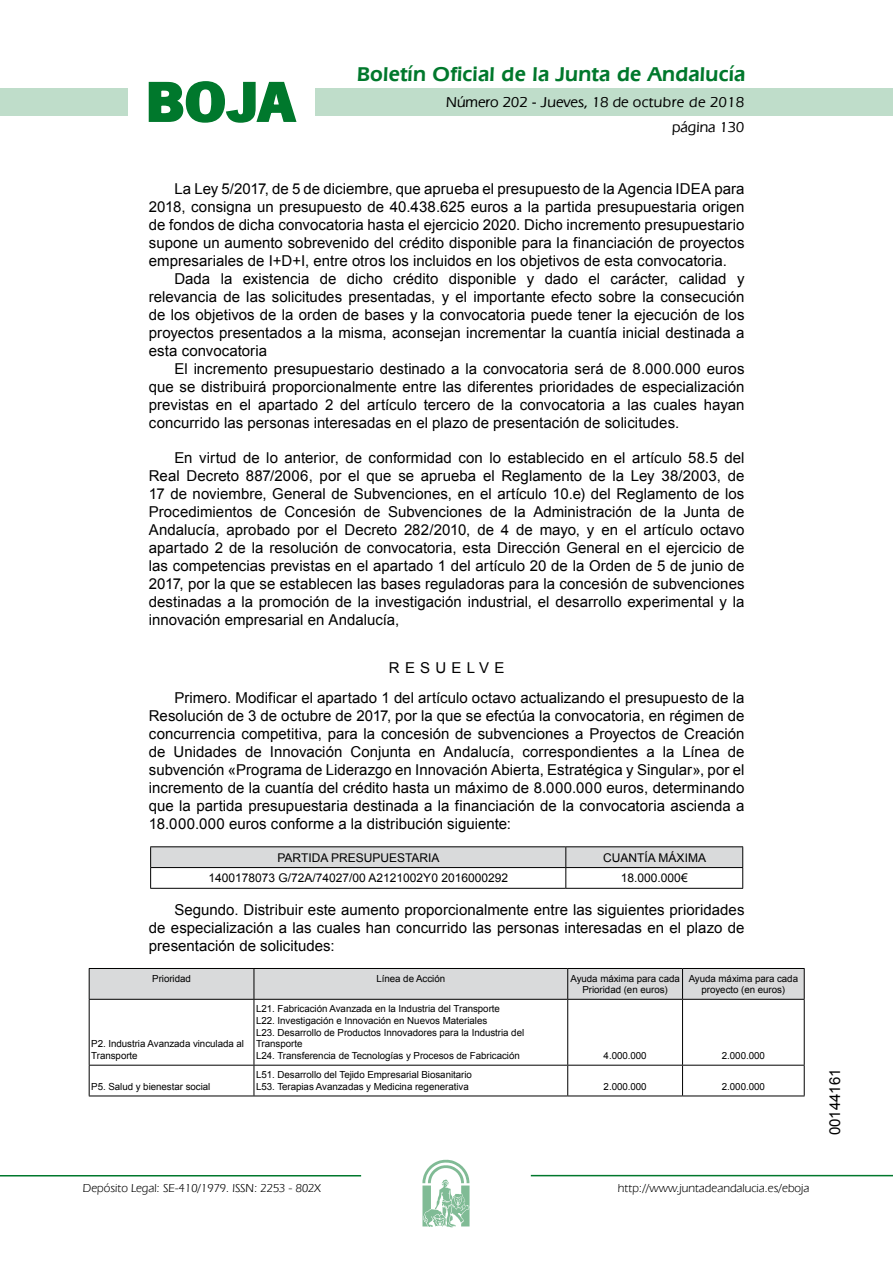
<style>
.page{position:relative;width:893px;height:1263px;background:#fff}
.page>*{position:absolute;margin:0;border:0;box-sizing:border-box;transform-origin:0 0}
.t1{font:700 57.75px "News Got T";color:#00782c;scale:1.14 1}
.t2{font:600 21px "Eras IT Cby BT";letter-spacing:.01em;color:#00782c}
.t3{font:15px/18px "Arial";color:#000;text-align:justify}
.t4{font:500 15px/24.5px "Eras IT Cby BT";color:#000;text-align:right}
.t5{font:12px "Arial";color:#000}
.t6{font:12px "Eras IT Cby BT";color:#000}
.t7{font:9.75px/11.7px "Arial";letter-spacing:-.005em;color:#000}
</style>
<div class="page">
<div style="left:315px;top:88px;width:577px;height:28px;background:#bfddca"></div>
<div style="left:0;top:88px;width:128px;height:28px;background:#bfddca"></div>
<hr style="left:0;top:1175px;width:361px;height:2px;background:#00782c">
<svg style="left:422px;top:1159px;width:47px;height:68px"></svg>
<hr style="left:531px;top:1175px;width:361px;height:1px;background:#00782c">
<svg style="left:148px;top:81px;width:149px;height:42px"></svg>
<hr style="left:150px;top:846px;width:416px;height:1px;background:#000">
<hr style="left:566px;top:846px;width:177px;height:1px;background:#000">
<svg style="left:150px;top:847px;width:593px;height:41px"></svg>
<hr style="left:150px;top:888px;width:416px;height:1px;background:#000">
<hr style="left:566px;top:888px;width:177px;height:1px;background:#000">
<div style="left:90px;top:969px;width:713px;height:30px;background:#d9dadb"></div>
<hr style="left:89px;top:968px;width:165px;height:1px;background:#000">
<hr style="left:89px;top:969px;width:1px;height:30px;background:#000">
<hr style="left:254px;top:968px;width:313px;height:1px;background:#000">
<hr style="left:253px;top:969px;width:1px;height:30px;background:#000">
<hr style="left:567px;top:968px;width:115px;height:1px;background:#000">
<hr style="left:567px;top:969px;width:1px;height:30px;background:#000">
<hr style="left:682px;top:968px;width:122px;height:1px;background:#000">
<hr style="left:682px;top:969px;width:1px;height:30px;background:#000">
<hr style="left:803px;top:969px;width:1px;height:30px;background:#000">
<hr style="left:89px;top:999px;width:165px;height:1px;background:#000">
<hr style="left:89px;top:1000px;width:1px;height:65px;background:#000">
<hr style="left:254px;top:999px;width:313px;height:1px;background:#000">
<hr style="left:253px;top:1000px;width:1px;height:65px;background:#000">
<hr style="left:567px;top:999px;width:115px;height:1px;background:#000">
<hr style="left:567px;top:1000px;width:1px;height:65px;background:#000">
<hr style="left:682px;top:999px;width:122px;height:1px;background:#000">
<hr style="left:682px;top:1000px;width:1px;height:65px;background:#000">
<hr style="left:803px;top:1000px;width:1px;height:65px;background:#000">
<hr style="left:89px;top:1065px;width:165px;height:1px;background:#000">
<hr style="left:89px;top:1066px;width:1px;height:30px;background:#000">
<hr style="left:254px;top:1065px;width:313px;height:1px;background:#000">
<hr style="left:253px;top:1066px;width:1px;height:30px;background:#000">
<hr style="left:567px;top:1065px;width:115px;height:1px;background:#000">
<hr style="left:567px;top:1066px;width:1px;height:30px;background:#000">
<hr style="left:682px;top:1065px;width:122px;height:1px;background:#000">
<hr style="left:682px;top:1066px;width:1px;height:30px;background:#000">
<hr style="left:803px;top:1066px;width:1px;height:30px;background:#000">
<hr style="left:89px;top:1096px;width:165px;height:1px;background:#000">
<hr style="left:254px;top:1096px;width:313px;height:1px;background:#000">
<hr style="left:567px;top:1096px;width:115px;height:1px;background:#000">
<hr style="left:682px;top:1096px;width:122px;height:1px;background:#000">
<h1 class="t1" style="left:145px;top:68px;width:133px">BOJA</h1>
<h2 class="t2" style="left:357px;top:62px;width:390px">Boletín Oficial de la Junta de Andalucía</h2>
<p class="t4" style="left:446px;top:90px;width:300px">Número 202 - Jueves, 18 de octubre de 2018 página 130</p>
<p class="t3" style="left:149px;top:180px;width:597px;text-indent:26px">La Ley 5/2017, de 5 de diciembre, que aprueba el presupuesto de la Agencia IDEA para 2018, consigna un presupuesto de 40.438.625 euros a la partida presupuestaria origen de fondos de dicha convocatoria hasta el ejercicio 2020. Dicho incremento presupuestario supone un aumento sobrevenido del crédito disponible para la financiación de proyectos empresariales de I+D+I, entre otros los incluidos en los objetivos de esta convocatoria.</p>
<p class="t3" style="left:149px;top:270px;width:597px;text-indent:26px">Dada la existencia de dicho crédito disponible y dado el carácter, calidad y relevancia de las solicitudes presentadas, y el importante efecto sobre la consecución de los objetivos de la orden de bases y la convocatoria puede tener la ejecución de los proyectos presentados a la misma, aconsejan incrementar la cuantía inicial destinada a esta convocatoria</p>
<p class="t3" style="left:149px;top:360px;width:597px;text-indent:26px">El incremento presupuestario destinado a la convocatoria será de 8.000.000 euros que se distribuirá proporcionalmente entre las diferentes prioridades de especialización previstas en el apartado 2 del artículo tercero de la convocatoria a las cuales hayan concurrido las personas interesadas en el plazo de presentación de solicitudes.</p>
<p class="t3" style="left:149px;top:449px;width:597px;text-indent:26px">En virtud de lo anterior, de conformidad con lo establecido en el artículo 58.5 del Real Decreto 887/2006, por el que se aprueba el Reglamento de la Ley 38/2003, de 17 de noviembre, General de Subvenciones, en el artículo 10.e) del Reglamento de los Procedimientos de Concesión de Subvenciones de la Administración de la Junta de Andalucía, aprobado por el Decreto 282/2010, de 4 de mayo, y en el artículo octavo apartado 2 de la resolución de convocatoria, esta Dirección General en el ejercicio de las competencias previstas en el apartado 1 del artículo 20 de la Orden de 5 de junio de 2017, por la que se establecen las bases reguladoras para la concesión de subvenciones destinadas a la promoción de la investigación industrial, el desarrollo experimental y la innovación empresarial en Andalucía,</p>
<p class="t3" style="left:174px;top:652px;width:571px;line-height:30.8px;text-indent:214px">RESUELVE<br>Primero. Modificar el apartado 1 del artículo octavo actualizando el presupuesto de la</p>
<p class="t3" style="left:149px;top:707px;width:597px">Resolución de 3 de octubre de 2017, por la que se efectúa la convocatoria, en régimen de concurrencia competitiva, para la concesión de subvenciones a Proyectos de Creación de Unidades de Innovación Conjunta en Andalucía, correspondientes a la Línea de subvención «Programa de Liderazgo en Innovación Abierta, Estratégica y Singular», por el incremento de la cuantía del crédito hasta un máximo de 8.000.000 euros, determinando que la partida presupuestaria destinada a la financiación de la convocatoria ascienda a 18.000.000 euros conforme a la distribución siguiente:</p>
<p class="t5" style="left:277px;top:849px;width:164px">PARTIDA PRESUPUESTARIA</p>
<p class="t5" style="left:603px;top:849px;width:104px">CUANTÍA MÁXIMA</p>
<p class="t5" style="left:208px;top:870px;width:301px">1400178073 G/72A/74027/00 A2121002Y0 2016000292</p>
<p class="t5" style="left:621px;top:870px;width:68px">18.000.000€</p>
<p class="t3" style="left:149px;top:901px;width:597px;text-indent:26px">Segundo. Distribuir este aumento proporcionalmente entre las siguientes prioridades de especialización a las cuales han concurrido las personas interesadas en el plazo de presentación de solicitudes:</p>
<p class="t7" style="left:152px;top:972px;width:40px">Prioridad</p>
<p class="t7" style="left:376px;top:972px;width:70px">Línea de Acción</p>
<p class="t7" style="left:570px;top:972px;width:111px;text-align:center">Ayuda máxima para cada<br>Prioridad (en euros)</p>
<p class="t7" style="left:688px;top:972px;width:111px;text-align:center">Ayuda máxima para cada proyecto (en euros)</p>
<p class="t7" style="left:91px;top:1038px;width:154px">P2. Industria Avanzada vinculada al<br>Transporte</p>
<p class="t7" style="left:256px;top:1003px;width:269px">L21. Fabricación Avanzada en la Industria del Transporte<br>L22. Investigación e Innovación en Nuevos Materiales<br>L23. Desarrollo de Productos Innovadores para la Industria del Transporte<br>L24. Transferencia de Tecnologías y Procesos de Fabricación</p>
<p class="t7" style="left:603px;top:1050px;width:44px">4.000.000</p>
<p class="t7" style="left:721px;top:1050px;width:44px">2.000.000</p>
<p class="t7" style="left:91px;top:1081px;width:120px">P5. Salud y bienestar social</p>
<p class="t7" style="left:256px;top:1069px;width:217px">L51. Desarrollo del Tejido Empresarial Biosanitario<br>L53. Terapias Avanzadas y Medicina regenerativa</p>
<p class="t7" style="left:603px;top:1081px;width:44px">2.000.000</p>
<p class="t7" style="left:721px;top:1081px;width:44px">2.000.000</p>
<p class="t3" style="left:826px;top:1135px;width:68px;rotate:-90deg">00144161</p>
<p class="t6" style="left:83px;top:1181px;width:239px">Depósito Legal: SE-410/1979. ISSN: 2253 - 802X</p>
<p class="t6" style="left:618px;top:1181px;width:193px">http://www.juntadeandalucia.es/eboja</p>
</div>
